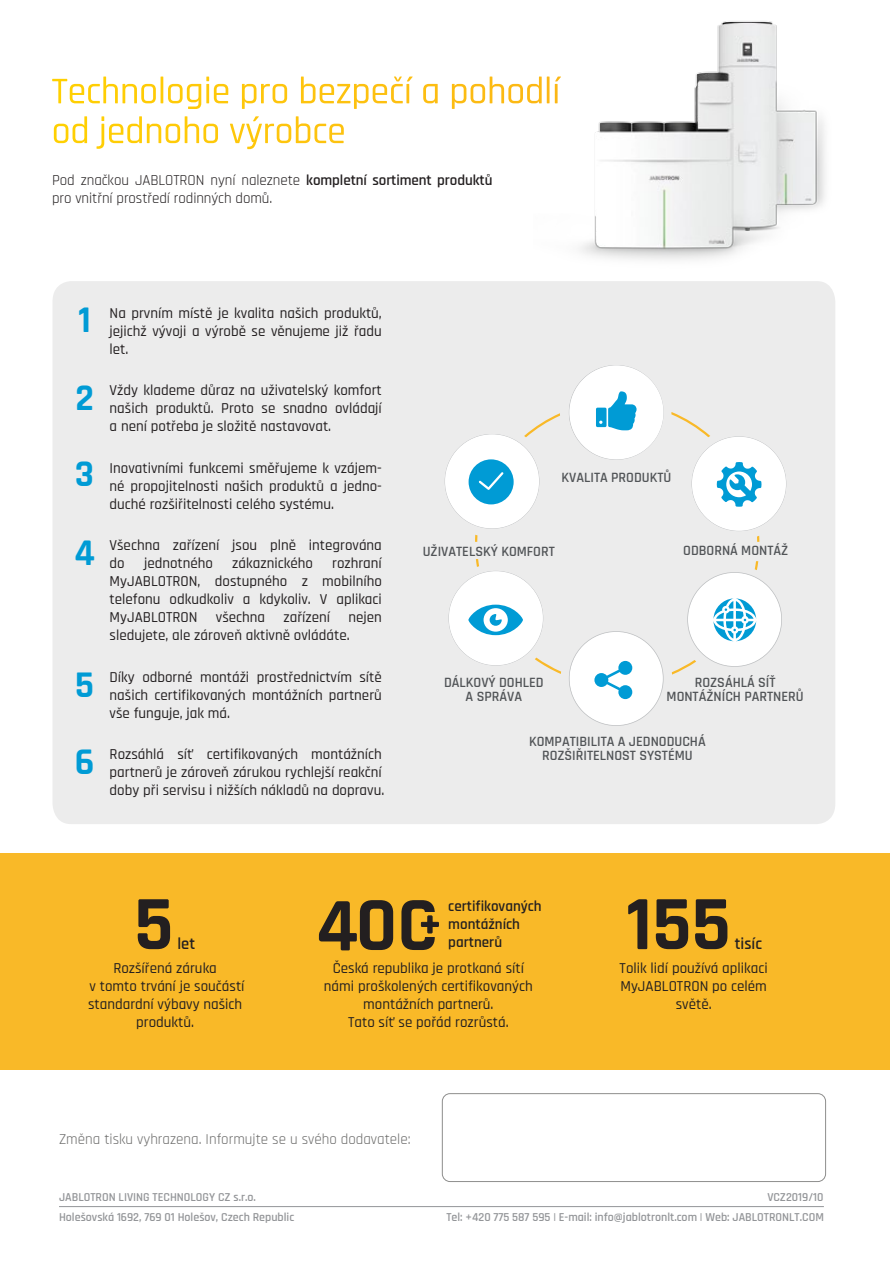
<style>
.page{position:relative;width:893px;height:1263px;background:#fff}
.page>*{position:absolute;margin:0;border:0;box-sizing:border-box;transform-origin:0 0}
.t1{font:700 77.55px "Rajdhani";color:#231f20}
.t2{font:700 76.5px "Rajdhani";color:#231f20}
.t3{font:700 37.35px/77.6px "Rajdhani";color:#009bd5;text-align:justify}
.t4{font:600 16.5px "Rajdhani";color:#231f20}
.t5{font:500 15px/18px "Rajdhani";color:#231f20;text-align:justify}
.t6{font:15px/18px "Rajdhani";letter-spacing:-.005em;color:#231f20}
.t7{font:15px "Rajdhani";color:#6b6b6a}
.t8{font:600 15px/18px "Rajdhani";color:#231f20}
.t9{font:600 14.1px/14px "Rajdhani";color:#515457;text-align:center}
.t10{font:600 12px "Rajdhani";color:#939598}
.s1{font-weight:600}
</style>
<div class="page">
<div style="left:53px;top:281px;width:782px;height:543px;background:#ececec"></div>
<svg style="left:475px;top:535px;width:2px;height:7px"></svg>
<svg style="left:569px;top:365px;width:95px;height:95px"></svg>
<svg style="left:569px;top:631px;width:95px;height:95px"></svg>
<svg style="left:445px;top:413px;width:115px;height:116px"></svg>
<svg style="left:671px;top:412px;width:115px;height:130px"></svg>
<svg style="left:448px;top:559px;width:113px;height:115px"></svg>
<svg style="left:672px;top:561px;width:110px;height:114px"></svg>
<div style="left:442px;top:1093px;width:384px;height:89px;border:1px solid #8e8e8d;border-radius:8px"></div>
<hr style="left:59px;top:1206px;width:765px;height:1px;background:#939598">
<div style="left:0;top:853px;width:890px;height:216px;background:#f9b928"></div>
<svg style="left:360px;top:900px;width:33px;height:50px"></svg>
<svg style="left:401px;top:900px;width:38px;height:50px"></svg>
<svg style="left:52px;top:77px;width:176px;height:32px"></svg>
<svg style="left:242px;top:84px;width:45px;height:25px"></svg>
<svg style="left:301px;top:77px;width:112px;height:32px"></svg>
<svg style="left:423px;top:84px;width:15px;height:19px"></svg>
<svg style="left:452px;top:77px;width:81px;height:32px"></svg>
<svg style="left:54px;top:116px;width:33px;height:27px"></svg>
<svg style="left:97px;top:116px;width:121px;height:33px"></svg>
<svg style="left:230px;top:116px;width:114px;height:33px"></svg>
<img style="left:533px;top:21px;width:292px;height:239px">
<p class="t6" style="left:52px;top:172px;width:442px">Pod značkou JABLOTRON nyní naleznete <span class="s1">kompletní sortiment produktů </span>pro vnitřní prostředí rodinných domů.</p>
<h3 class="t3" style="left:75px;top:283px;width:22px">1<br>2<br>3<br>4</h3>
<p class="t5" style="left:110px;top:305px;width:274px">Na prvním místě je kvalita našich produktů, jejichž vývoji a výrobě se věnujeme již řadu let.</p>
<p class="t5" style="left:110px;top:382px;width:274px">Vždy klademe důraz na uživatelský komfort našich produktů. Proto se snadno ovládají a není potřeba je složitě nastavovat.</p>
<p class="t5" style="left:110px;top:459px;width:274px">Inovativními funkcemi směřujeme k vzájem&shy;né propojitelnosti našich produktů a jedno&shy;duché rozšiřitelnosti celého systému.</p>
<p class="t5" style="left:110px;top:537px;width:274px">Všechna zařízení jsou plně integrována do</p>
<p class="t5" style="left:110px;top:555px;width:274px;text-indent:223px">rozhraní MyJABLOTRON, dostupného z mobilního telefonu odkudkoliv a kdykoliv. V aplikaci MyJABLOTRON všechna zařízení nejen sledujete, ale zároveň aktivně ovládáte.</p>
<p class="t5" style="left:144px;top:555px;width:70px">jednotného</p>
<p class="t5" style="left:232px;top:555px;width:82px">zákaznického</p>
<p class="t9" style="left:561px;top:470px;width:111px">KVALITA PRODUKTŮ</p>
<p class="t9" style="left:423px;top:545px;width:134px">UŽIVATELSKÝ KOMFORT</p>
<p class="t9" style="left:683px;top:543px;width:107px">ODBORNÁ MONTÁŽ</p>
<h3 class="t3" style="left:75px;top:647px;width:20px">5</h3>
<h3 class="t3" style="left:75px;top:724px;width:21px">6</h3>
<p class="t5" style="left:110px;top:669px;width:274px">Díky odborné montáži prostřednictvím sítě našich certifikovaných montážních partnerů vše funguje, jak má.</p>
<p class="t5" style="left:110px;top:746px;width:276px;text-align:left">Rozsáhlá síť certifikovaných montážních partnerů je zároveň zárukou rychlejší reakční doby při servisu i nižších nákladů na dopravu.</p>
<p class="t9" style="left:444px;top:676px;width:101px">DÁLKOVÝ DOHLED<br>A SPRÁVA</p>
<p class="t9" style="left:667px;top:676px;width:139px">ROZSÁHLÁ SÍŤ<br>MONTÁŽNÍCH PARTNERŮ</p>
<p class="t9" style="left:529px;top:735px;width:178px">KOMPATIBILITA A JEDNODUCHÁ<br>ROZŠIŘITELNOST SYSTÉMU</p>
<h1 class="t1" style="left:134px;top:877px;width:41px">5</h1>
<h1 class="t1" style="left:626px;top:877px;width:106px">155</h1>
<p class="t8" style="left:448px;top:898px;width:95px">certifikovaných montážních</p>
<h2 class="t2" style="left:316px;top:879px;width:43px">4</h2>
<p class="t8" style="left:448px;top:934px;width:55px">partnerů</p>
<p class="t4" style="left:177px;top:934px;width:19px">let</p>
<p class="t5" style="left:88px;top:960px;width:158px;text-align:center">Rozšířená záruka<br>v tomto trvání je součástí standardní výbavy našich produktů.</p>
<p class="t5" style="left:324px;top:960px;width:210px;text-align:center">Česká republika je protkaná sítí námi proškolených certifikovaných montážních partnerů.<br>Tato síť se pořád rozrůstá.</p>
<p class="t5" style="left:620px;top:960px;width:150px;text-align:center">Tolik lidí používá aplikaci<br>MyJABLOTRON po celém světě.</p>
<p class="t4" style="left:735px;top:934px;width:29px">tisíc</p>
<p class="t7" style="left:59px;top:1131px;width:353px">Změna tisku vyhrazena. Informujte se u svého dodavatele:</p>
<p class="t10" style="left:59px;top:1189px;width:198px">JABLOTRON LIVING TECHNOLOGY CZ s.r.o.</p>
<p class="t10" style="left:59px;top:1210px;width:237px">Holešovská 1692, 769 01 Holešov, Czech Republic</p>
<p class="t10" style="left:767px;top:1190px;width:58px">VCZ2019/10</p>
<p class="t10" style="left:446px;top:1210px;width:379px">Tel: +420 775 587 595 | E-mail: info@jablotronlt.com | Web: JABLOTRONLT.COM</p>
</div>
